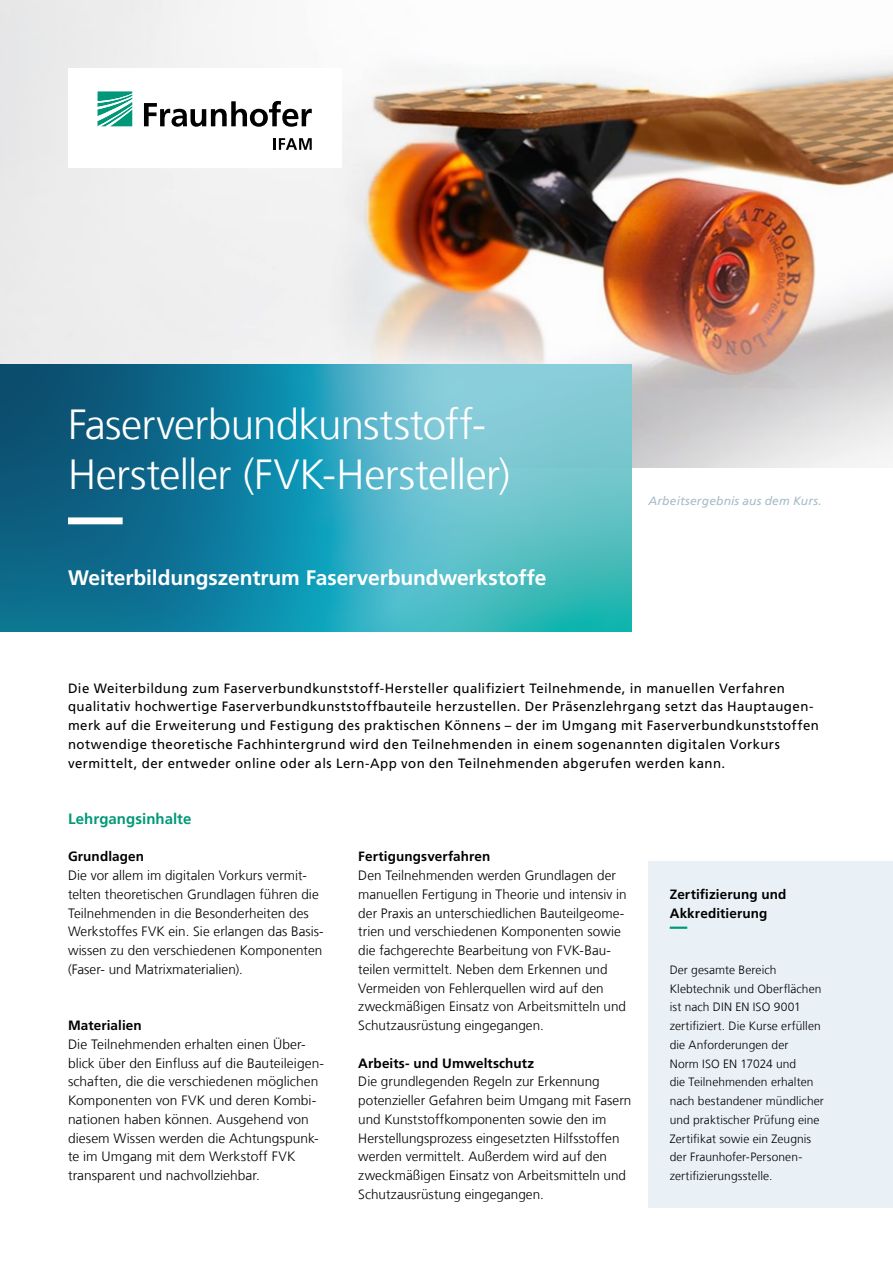
<style>
.page{position:relative;width:893px;height:1263px;background:#fff}
.page>*{position:absolute;margin:0;border:0;box-sizing:border-box;transform-origin:0 0}
.t1{font:300 42px/50.4px "Frutiger LT Com";letter-spacing:-.015em;color:#fff}
.t2{font:700 21px "Frutiger LT Com";letter-spacing:-.005em;color:#fff}
.t3{font:700 15px "Frutiger LT Com";letter-spacing:.005em;color:#009878}
.t4{font:300 13.5px/18.8px "Frutiger LT Com";letter-spacing:.005em;color:#000}
.t5{font:13.5px/18.8px "Frutiger LT Com";letter-spacing:.035em;color:#000}
.t6{font:700 13.5px/18.8px "Frutiger LT Com";letter-spacing:.01em;color:#000}
.t7{font:300 12px/18.8px "Frutiger LT Com";letter-spacing:.01em;color:#000}
.t8{font:italic 12px "Frutiger LT Com";letter-spacing:.015em;color:#a5bcc9}
</style>
<div class="page">
<img style="left:0;top:0;width:893px;height:468px">
<div style="left:68px;top:68px;width:273px;height:100px;background:#fff"></div>
<svg style="left:98px;top:91px;width:34px;height:35px"></svg>
<svg style="left:144px;top:101px;width:168px;height:26px"></svg>
<svg style="left:273px;top:138px;width:39px;height:12px"></svg>
<svg style="left:0;top:365px;width:631px;height:266px;background:#3497ae"></svg>
<svg style="left:68px;top:517px;width:521px;height:7px;background:#4caabe"></svg>
<div style="left:648px;top:861px;width:245px;height:347px;background:#e9f1f7"></div>
<svg style="left:670px;top:926px;width:18px;height:3px"></svg>
<h1 class="t1" style="left:68px;top:399px;width:444px">Faserverbundkunststoff-<br>Hersteller (FVK-Hersteller)</h1>
<h2 class="t2" style="left:68px;top:564px;width:480px">Weiterbildungszentrum Faserverbundwerkstoffe</h2>
<p class="t8" style="left:648px;top:494px;width:175px">Arbeitsergebnis aus dem Kurs.</p>
<p class="t5" style="left:68px;top:678px;width:752px">Die Weiterbildung zum Faserverbundkunststoff-Hersteller qualifiziert Teilnehmende, in manuellen Verfahren qualitativ hochwertige Faserverbundkunststoffbauteile herzustellen. Der Präsenzlehrgang setzt das Hauptaugen&shy;merk auf die Erweiterung und Festigung des praktischen Könnens – der im Umgang mit Faserverbundkunststoffen notwendige theoretische Fachhintergrund wird den Teilnehmenden in einem sogenannten digitalen Vorkurs vermittelt, der entweder online oder als Lern-App von den Teilnehmenden abgerufen werden kann.</p>
<p class="t3" style="left:68px;top:809px;width:125px">Lehrgangsinhalte</p>
<p class="t6" style="left:68px;top:847px;width:78px">Grundlagen</p>
<p class="t4" style="left:68px;top:866px;width:257px">Die vor allem im digitalen Vorkurs vermit&shy;telten theoretischen Grundlagen führen die Teilnehmenden in die Besonderheiten des Werkstoffes FVK ein. Sie erlangen das Basis&shy;wissen zu den verschiedenen Komponenten (Faser- und Matrixmaterialien).</p>
<p class="t6" style="left:68px;top:1016px;width:75px">Materialien</p>
<p class="t4" style="left:68px;top:1035px;width:258px">Die Teilnehmenden erhalten einen Über&shy;blick über den Einfluss auf die Bauteileigen&shy;schaften, die die verschiedenen möglichen Komponenten von FVK und deren Kombi&shy;nationen haben können. Ausgehend von diesem Wissen werden die Achtungspunk&shy;te im Umgang mit dem Werkstoff FVK transparent und nachvollziehbar.</p>
<p class="t6" style="left:358px;top:847px;width:134px">Fertigungsverfahren</p>
<p class="t4" style="left:358px;top:866px;width:270px">Den Teilnehmenden werden Grundlagen der manuellen Fertigung in Theorie und intensiv in der Praxis an unterschiedlichen Bauteilgeome&shy;trien und verschiedenen Komponenten sowie die fachgerechte Bearbeitung von FVK-Bau&shy;teilen vermittelt. Neben dem Erkennen und Vermeiden von Fehlerquellen wird auf den zweckmäßigen Einsatz von Arbeitsmitteln und Schutzausrüstung eingegangen.</p>
<p class="t6" style="left:358px;top:1053px;width:177px">Arbeits- und Umweltschutz</p>
<p class="t4" style="left:358px;top:1072px;width:275px">Die grundlegenden Regeln zur Erkennung potenzieller Gefahren beim Umgang mit Fasern und Kunststoffkomponenten sowie den im Herstellungsprozess eingesetzten Hilfsstoffen werden vermittelt. Außerdem wird auf den zweckmäßigen Einsatz von Arbeitsmitteln und Schutzausrüstung eingegangen.</p>
<p class="t6" style="left:670px;top:885px;width:118px">Zertifizierung und<br>Akkreditierung</p>
<p class="t7" style="left:670px;top:960px;width:156px">Der gesamte Bereich<br>Klebtechnik und Oberflächen ist nach DIN EN ISO 9001 zertifiziert. Die Kurse erfüllen die Anforderungen der<br>Norm ISO EN 17024 und<br>die Teilnehmenden erhalten nach bestandener mündlicher und praktischer Prüfung eine<br>Zertifikat sowie ein Zeugnis der Fraunhofer-Personen&shy;zertifizierungsstelle.</p>
</div>
